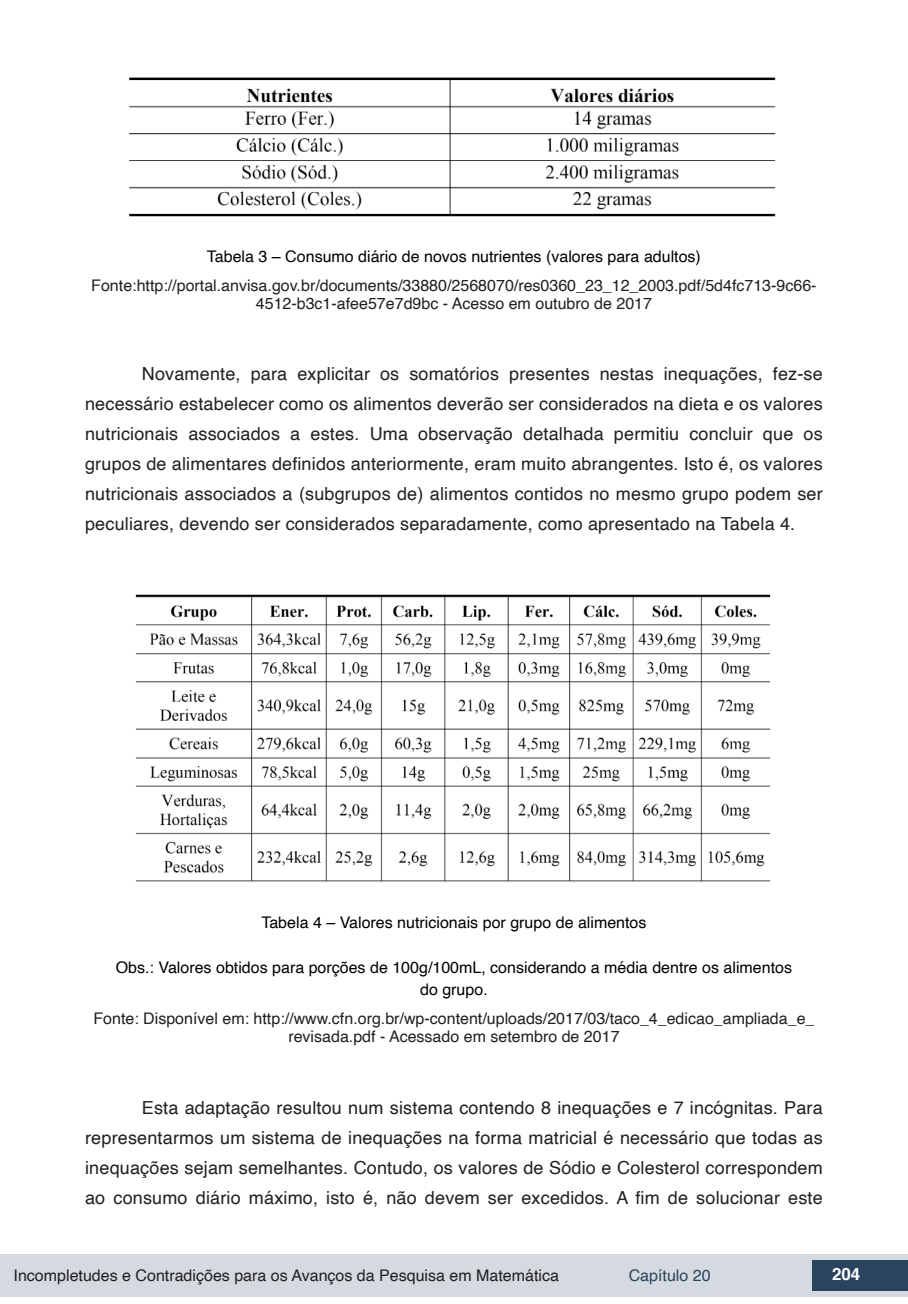
<style>
.page{position:relative;width:908px;height:1304px;background:#fff}
.page>*{position:absolute;margin:0;border:0;box-sizing:border-box;transform-origin:0 0}
.txt{font:18px/30px "Helvetica";letter-spacing:.01em;color:#231f20;text-align:justify}
.t1{font:700 16.8px "Helvetica";color:#fff}
.fonte_tab_gra_imag{font:16px/18px "Helvetica";color:#231f20;text-align:center}
.info_tab_graf_imag{font:16px/22px "Helvetica";color:#000;text-align:center}
.t2{font:16px "Helvetica";color:#2a435e}
</style>
<div class="page">
<div style="left:0;top:1254px;width:906px;height:43px;background:#d4dadf"></div>
<div style="left:812px;top:1261px;width:95px;height:30px;background:#2a435e"></div>
<img style="left:129px;top:77px;width:647px;height:140px">
<img style="left:135px;top:594px;width:636px;height:288px">
<p class="info_tab_graf_imag" style="left:207px;top:246px;width:495px">Tabela 3 – Consumo diário de novos nutrientes (valores para adultos)</p>
<p class="fonte_tab_gra_imag" style="left:91px;top:277px;width:726px">Fonte:http://portal.anvisa.gov.br/documents/33880/2568070/res0360_23_12_2003.pdf/5d4fc713-9c66-<br>4512-b3c1-afee57e7d9bc - Acesso em outubro de 2017</p>
<p class="txt" style="left:85px;top:360px;width:738px;text-indent:57px">Novamente, para explicitar os somatórios presentes nestas inequações, fez-se necessário estabelecer como os alimentos deverão ser considerados na dieta e os valores nutricionais associados a estes. Uma observação detalhada permitiu concluir que os grupos de alimentares definidos anteriormente, eram muito abrangentes. Isto é, os valores nutricionais associados a (subgrupos de) alimentos contidos no mesmo grupo podem ser peculiares, devendo ser considerados separadamente, como apresentado na Tabela 4.</p>
<p class="info_tab_graf_imag" style="left:261px;top:912px;width:386px">Tabela 4 – Valores nutricionais por grupo de alimentos</p>
<p class="info_tab_graf_imag" style="left:116px;top:957px;width:677px">Obs.: Valores obtidos para porções de 100g/100mL, considerando a média dentre os alimentos do grupo.</p>
<p class="fonte_tab_gra_imag" style="left:93px;top:1010px;width:722px">Fonte: Disponível em: http://www.cfn.org.br/wp-content/uploads/2017/03/taco_4_edicao_ampliada_e_ revisada.pdf - Acessado em setembro de 2017</p>
<p class="txt" style="left:85px;top:1093px;width:738px;text-indent:57px">Esta adaptação resultou num sistema contendo 8 inequações e 7 incógnitas. Para representarmos um sistema de inequações na forma matricial é necessário que todas as inequações sejam semelhantes. Contudo, os valores de Sódio e Colesterol correspondem ao consumo diário máximo, isto é, não devem ser excedidos. A fim de solucionar este</p>
<p class="fonte_tab_gra_imag" style="left:14px;top:1267px;width:546px">Incompletudes e Contradições para os Avanços da Pesquisa em Matemática</p>
<p class="t2" style="left:628px;top:1263px;width:83px">Capítulo 20</p>
<p class="t1" style="left:831px;top:1261px;width:30px">204</p>
</div>
